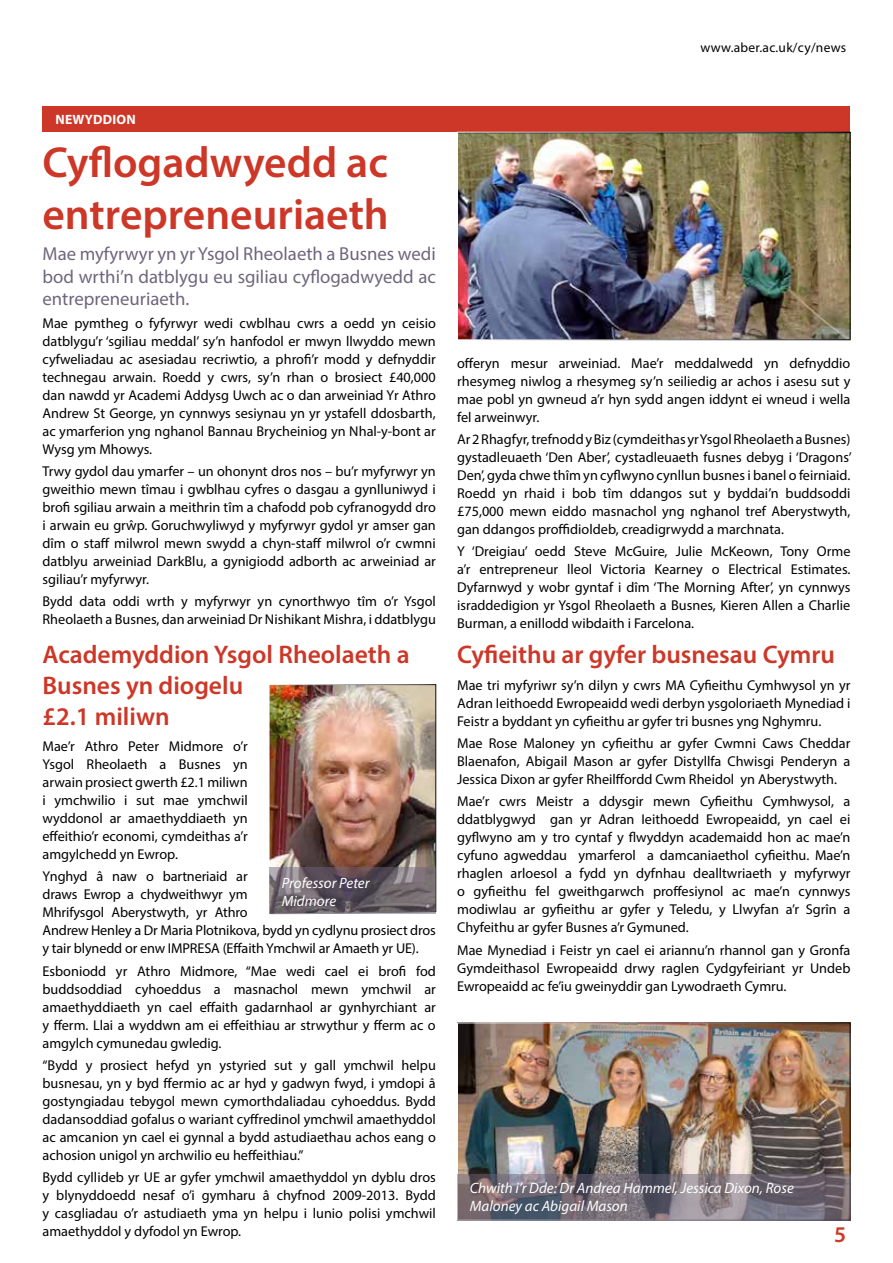
<style>
.page{position:relative;width:893px;height:1263px;background:#fff}
.page>*{position:absolute;margin:0;border:0;box-sizing:border-box;transform-origin:0 0}
.t1{font:600 43.5px/52.2px "Myriad Pro";color:#cd3727}
.t2{font:600 25.5px/30.6px "Myriad Pro";color:#cd3727}
.t3{font:600 22.5px "Myriad Pro";color:#cd3727}
.t4{font:18.75px/22.5px "Myriad Pro";color:#6e667d;text-align:justify}
.t5{font:italic 15px/18px "Myriad Pro";color:#fff}
.t6{font:14.25px/18px "Myriad Pro";color:#000;text-align:justify}
.t7{font:13.5px "Myriad Pro";letter-spacing:.02em;color:#000}
.t8{font:700 13.5px "Myriad Pro";letter-spacing:.02em;color:#fff}
</style>
<div class="page">
<div style="left:43px;top:106px;width:807px;height:26px;background:#cd3727"></div>
<img style="left:459px;top:134px;width:389px;height:204px">
<img style="left:269px;top:684px;width:168px;height:231px">
<svg style="left:269px;top:867px;width:167px;height:47px;background:#6a6168"></svg>
<img style="left:459px;top:1024px;width:389px;height:150px">
<svg style="left:457px;top:1174px;width:393px;height:46px;background:#756e78"></svg>
<p class="t7" style="left:700px;top:39px;width:147px">www.aber.ac.uk/cy/news</p>
<p class="t8" style="left:55px;top:111px;width:82px">NEWYDDION</p>
<h1 class="t1" style="left:43px;top:135px;width:348px">Cyflogadwyedd ac entrepreneuriaeth</h1>
<h3 class="t4" style="left:43px;top:243px;width:395px">Mae myfyrwyr yn yr Ysgol Rheolaeth a Busnes wedi bod wrthi’n datblygu eu sgiliau cyflogadwyedd ac entrepreneuriaeth.</h3>
<p class="t6" style="left:43px;top:314px;width:395px">Mae pymtheg o fyfyrwyr wedi cwblhau cwrs a oedd yn ceisio datblygu’r ‘sgiliau meddal’ sy’n hanfodol er mwyn llwyddo mewn cyfweliadau ac asesiadau recriwtio, a phrofi’r modd y defnyddir technegau arwain. Roedd y cwrs, sy’n rhan o brosiect £40,000 dan nawdd yr Academi Addysg Uwch ac o dan arweiniad Yr Athro Andrew St George, yn cynnwys sesiynau yn yr ystafell ddosbarth, ac ymarferion yng nghanol Bannau Brycheiniog yn Nhal-y-bont ar Wysg ym Mhowys.</p>
<p class="t6" style="left:43px;top:462px;width:395px">Trwy gydol dau ymarfer – un ohonynt dros nos – bu’r myfyrwyr yn gweithio mewn tîmau i gwblhau cyfres o dasgau a gynlluniwyd i brofi sgiliau arwain a meithrin tîm a chafodd pob cyfranogydd dro i arwain eu grŵp. Goruchwyliwyd y myfyrwyr gydol yr amser gan dîm o staff milwrol mewn swydd a chyn-staff milwrol o’r cwmni datblyu arweiniad DarkBlu, a gynigiodd adborth ac arweiniad ar sgiliau’r myfyrwyr.</p>
<p class="t6" style="left:43px;top:592px;width:395px">Bydd data oddi wrth y myfyrwyr yn cynorthwyo tîm o’r Ysgol<br>Rheolaeth a Busnes, dan arweiniad Dr Nishikant Mishra, i ddatblygu</p>
<h2 class="t2" style="left:43px;top:639px;width:369px">Academyddion Ysgol Rheolaeth a<br>Busnes yn diogelu<br>£2.1 miliwn</h2>
<p class="t6" style="left:43px;top:737px;width:207px">Mae’r Athro Peter Midmore o’r Ysgol Rheolaeth a Busnes yn arwain prosiect gwerth £2.1 miliwn i ymchwilio i sut mae ymchwil wyddonol ar amaethyddiaeth yn effeithio’r economi, cymdeithas a’r amgylchedd yn Ewrop.</p>
<p class="t6" style="left:43px;top:867px;width:395px;text-align:left">Ynghyd â naw o bartneriaid ar<br>draws Ewrop a chydweithwyr ym<br>Mhrifysgol Aberystwyth, yr Athro<br>Andrew Henley a Dr Maria Plotnikova, bydd yn cydlynu prosiect dros y tair blynedd or enw IMPRESA (Effaith Ymchwil ar Amaeth yr UE).</p>
<p class="t6" style="left:43px;top:961px;width:395px">Esboniodd yr Athro Midmore, “Mae wedi cael ei brofi fod buddsoddiad cyhoeddus a masnachol mewn ymchwil ar amaethyddiaeth yn cael effaith gadarnhaol ar gynhyrchiant ar y fferm. Llai a wyddwn am ei effeithiau ar strwythur y fferm ac o amgylch cymunedau gwledig.</p>
<p class="t6" style="left:43px;top:1056px;width:395px">“Bydd y prosiect hefyd yn ystyried sut y gall ymchwil helpu busnesau, yn y byd ffermio ac ar hyd y gadwyn fwyd, i ymdopi â gostyngiadau tebygol mewn cymorthdaliadau cyhoeddus. Bydd dadansoddiad gofalus o wariant cyffredinol ymchwil amaethyddol ac amcanion yn cael ei gynnal a bydd astudiaethau achos eang o achosion unigol yn archwilio eu heffeithiau.”</p>
<p class="t6" style="left:43px;top:1168px;width:395px">Bydd cyllideb yr UE ar gyfer ymchwil amaethyddol yn dyblu dros y blynyddoedd nesaf o’i gymharu â chyfnod 2009-2013. Bydd y casgliadau o’r astudiaeth yma yn helpu i lunio polisi ymchwil amaethyddol y dyfodol yn Ewrop.</p>
<p class="t5" style="left:282px;top:873px;width:89px">Professor Peter<br>Midmore</p>
<p class="t6" style="left:457px;top:354px;width:395px">offeryn mesur arweiniad. Mae’r meddalwedd yn defnyddio rhesymeg niwlog a rhesymeg sy’n seiliedig ar achos i asesu sut y mae pobl yn gwneud a’r hyn sydd angen iddynt ei wneud i wella fel arweinwyr.</p>
<p class="t6" style="left:457px;top:430px;width:396px">Ar 2 Rhagfyr, trefnodd y Biz (cymdeithas yr Ysgol Rheolaeth a Busnes) gystadleuaeth ‘Den Aber’, cystadleuaeth fusnes debyg i ‘Dragons’ Den’, gyda chwe thîm yn cyflwyno cynllun busnes i banel o feirniaid.<br>Roedd yn rhaid i bob tîm ddangos sut y byddai’n buddsoddi £75,000 mewn eiddo masnachol yng nghanol tref Aberystwyth, gan ddangos proffidioldeb, creadigrwydd a marchnata.</p>
<p class="t6" style="left:457px;top:542px;width:395px">Y ‘Dreigiau’ oedd Steve McGuire, Julie McKeown, Tony Orme a’r entrepreneur lleol Victoria Kearney o Electrical Estimates.<br>Dyfarnwyd y wobr gyntaf i dîm ‘The Morning After’, yn cynnwys israddedigion yr Ysgol Rheolaeth a Busnes, Kieren Allen a Charlie Burman, a enillodd wibdaith i Farcelona.</p>
<h2 class="t2" style="left:457px;top:639px;width:379px">Cyfieithu ar gyfer busnesau Cymru</h2>
<p class="t6" style="left:457px;top:676px;width:395px">Mae tri myfyriwr sy’n dilyn y cwrs MA Cyfieithu Cymhwysol yn yr Adran Ieithoedd Ewropeaidd wedi derbyn ysgoloriaeth Mynediad i Feistr a byddant yn cyfieithu ar gyfer tri busnes yng Nghymru.</p>
<p class="t6" style="left:457px;top:734px;width:395px">Mae Rose Maloney yn cyfieithu ar gyfer Cwmni Caws Cheddar Blaenafon, Abigail Mason ar gyfer Distyllfa Chwisgi Penderyn a Jessica Dixon ar gyfer Rheilffordd Cwm Rheidol yn Aberystwyth.</p>
<p class="t6" style="left:457px;top:792px;width:395px">Mae’r cwrs Meistr a ddysgir mewn Cyfieithu Cymhwysol, a ddatblygwyd gan yr Adran Ieithoedd Ewropeaidd, yn cael ei gyflwyno am y tro cyntaf y flwyddyn academaidd hon ac mae’n cyfuno agweddau ymarferol a damcaniaethol cyfieithu. Mae’n rhaglen arloesol a fydd yn dyfnhau dealltwriaeth y myfyrwyr o gyfieithu fel gweithgarwch proffesiynol ac mae’n cynnwys modiwlau ar gyfieithu ar gyfer y Teledu, y Llwyfan a’r Sgrîn a Chyfeithu ar gyfer Busnes a’r Gymuned.</p>
<p class="t6" style="left:457px;top:941px;width:395px">Mae Mynediad i Feistr yn cael ei ariannu’n rhannol gan y Gronfa Gymdeithasol Ewropeaidd drwy raglen Cydgyfeiriant yr Undeb Ewropeaidd ac fe’iu gweinyddir gan Lywodraeth Cymru.</p>
<p class="t5" style="left:470px;top:1179px;width:325px">Chwith i’r Dde: Dr Andrea Hammel, Jessica Dixon, Rose<br>Maloney ac Abigail Mason</p>
<h3 class="t3" style="left:834px;top:1220px;width:14px">5</h3>
</div>
